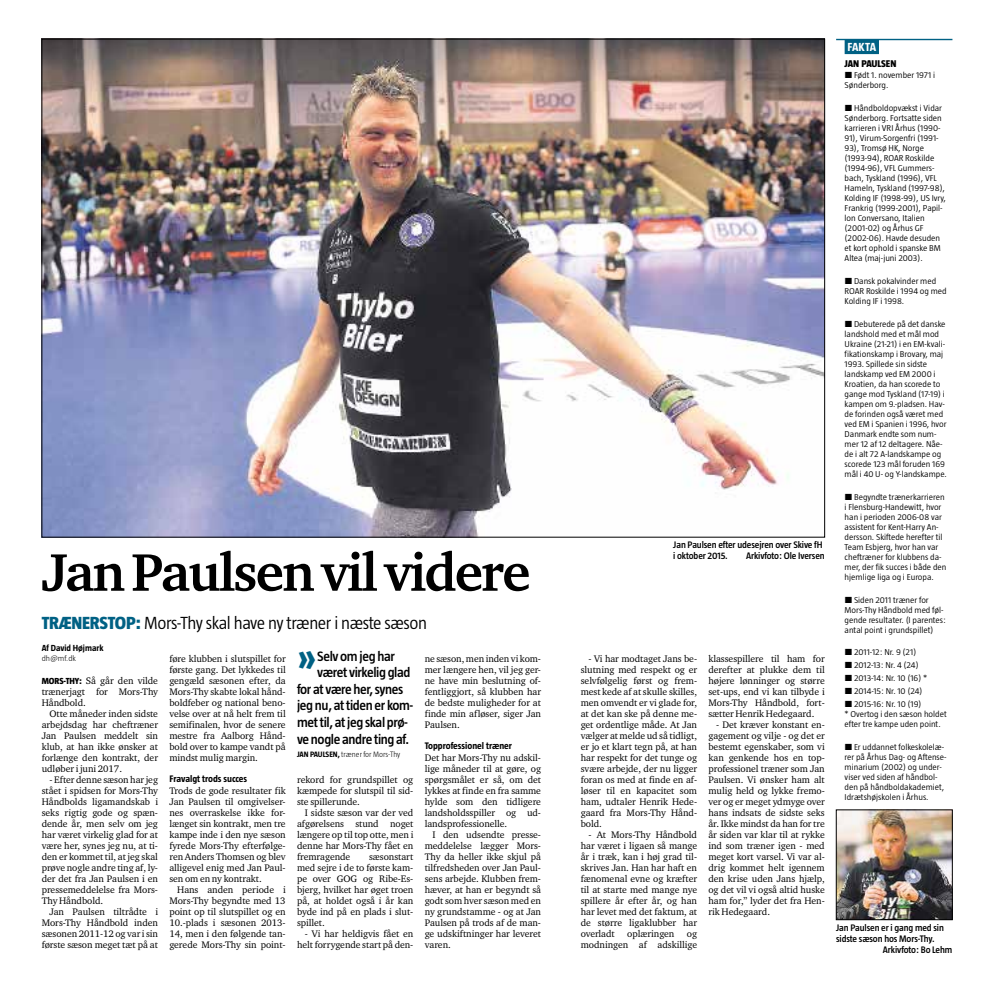
<style>
.page{position:relative;width:993px;height:993px;background:#fff}
.page>*{position:absolute;margin:0;border:0;box-sizing:border-box;transform-origin:0 0}
.t1{font:700 54px "Charter ITC Std";letter-spacing:-.035em;color:#000}
.t2{font:800 36.3px "Taz";color:#006184;scale:.91 1}
.t3{font:300 18px "Taz";letter-spacing:-.025em;color:#000}
.t4{font:600 14px "Taz";letter-spacing:-.025em;color:#000}
.t5{font:700 12px "Taz";letter-spacing:-.01em;color:#fff}
.t6{font:800 10px "Taz";letter-spacing:-.005em;color:#000}
.t7{font:9.7px/11px "Charter ITC Std";letter-spacing:-.005em;color:#000;text-align:justify}
.t8{font:600 9.7px/11px "Taz";letter-spacing:-.01em;color:#000}
.t9{font:700 9.7px "Taz";color:#000}
.t10{font:700 9px "Taz";color:#000}
.t11{font:300 8.7px/10px "Taz";color:#000;scale:1.06 1}
.t12{font:300 8px "Taz";color:#000}
.t13{font:300 8px "Taz";color:#000;scale:1.06 1}
.s1{font-weight:800;color:#006184}
.s2{font-family:"Taz";font-weight:800;font-size:9px}
.s3{font-weight:700}
.s4{font-family:"NM Interstate"}
</style>
<div class="page">
<hr style="left:835px;top:39px;width:117px;height:1px;background:#006184">
<div style="left:844px;top:39px;width:34px;height:15px;background:#006184"></div>
<img style="left:44px;top:41px;width:778px;height:494px">
<img style="left:837px;top:811px;width:113px;height:106px">
<div style="left:835px;top:809px;width:117px;height:110px;border:1px solid #000"></div>
<h1 class="t1" style="left:42px;top:538px;width:490px">Jan Paulsen vil videre</h1>
<h3 class="t3" style="left:42px;top:612px;width:386px"><span class="s1">TRÆNERSTOP:</span> Mors-Thy skal have ny træner i næste sæson</h3>
<p class="t10" style="left:42px;top:642px;width:63px">Af David Højmark</p>
<p class="t13" style="left:42px;top:653px;width:34px">dh@mf.dk</p>
<p class="t7" style="left:42px;top:675px;width:118px"><span class="s2">MORS-THY:</span> Så går den vilde trænerjagt for Mors-Thy Håndbold.</p>
<p class="t7" style="left:42px;top:708px;width:118px;text-indent:8px">Otte måneder inden sidste arbejdsdag har cheftræner Jan Paulsen meddelt sin klub, at han ikke ønsker at forlænge den kontrakt, der udløber i juni 2017.</p>
<p class="t7" style="left:42px;top:774px;width:118px;text-indent:8px">- Efter denne sæson har jeg stået i spidsen for Mors-Thy Håndbolds ligamandskab i seks rigtig gode og spæn&shy;dende år, men selv om jeg har været virkelig glad for at være her, synes jeg nu, at ti&shy;den er kommet til, at jeg skal prøve nogle andre ting af, ly&shy;der det fra Jan Paulsen i en pressemeddelelse fra Mors-Thy Håndbold.</p>
<p class="t7" style="left:42px;top:906px;width:118px;text-indent:8px">Jan Paulsen tiltrådte i Mors-Thy Håndbold inden sæsonen 2011-12 og var i sin første sæson meget tæt på at</p>
<p class="t7" style="left:169px;top:652px;width:118px">føre klubben i slutspillet for første gang. Det lykkedes til gengæld sæsonen efter, da Mors-Thy skabte lokal hånd&shy;boldfeber og national beno&shy;velse over at nå helt frem til semifinalen, hvor de senere mestre fra Aalborg Hånd&shy;bold over to kampe vandt på mindst mulig margin.</p>
<p class="t9" style="left:169px;top:773px;width:79px">Fravalgt trods succes</p>
<p class="t7" style="left:169px;top:785px;width:118px">Trods de gode resultater fik Jan Paulsen til omgivelser&shy;nes overraskelse ikke for&shy;længet sin kontrakt, men tre kampe inde i den nye sæson fyrede Mors-Thy efterfølge&shy;ren Anders Thomsen og blev alligevel enig med Jan Paul&shy;sen om en ny kontrakt.</p>
<p class="t7" style="left:169px;top:884px;width:118px;text-indent:8px">Hans anden periode i Mors-Thy begyndte med 13 point op til slutspillet og en 10.-plads i sæsonen 2013- 14, men i den følgende tan&shy;gerede Mors-Thy sin point-</p>
<h2 class="t2" style="left:297px;top:637px;width:22px">»</h2>
<h3 class="t4" style="left:317px;top:648px;width:79px">Selv om jeg har</h3>
<h3 class="t4" style="left:317px;top:664px;width:95px">været virkelig glad</h3>
<h3 class="t4" style="left:297px;top:681px;width:108px">for at være her, synes</h3>
<h3 class="t4" style="left:297px;top:697px;width:118px">jeg nu, at tiden er kom-</h3>
<h3 class="t4" style="left:297px;top:714px;width:112px">met til, at jeg skal prø-</h3>
<h3 class="t4" style="left:297px;top:730px;width:114px">ve nogle andre ting af.</h3>
<p class="t12" style="left:297px;top:749px;width:105px"><span class="s3">JAN PAULSEN,</span> træner for Mors-Thy</p>
<p class="t7" style="left:297px;top:774px;width:118px">rekord for grundspillet og kæmpede for slutspil til sid&shy;ste spillerunde.</p>
<p class="t7" style="left:297px;top:807px;width:118px;text-indent:8px">I sidste sæson var der ved afgørelsens stund noget længere op til top otte, men i denne har Mors-Thy fået en fremragende</p>
<p class="t7" style="left:297px;top:851px;width:118px;text-indent:72px">sæsonstart med sejre i de to første kam&shy;pe over GOG og Ribe-Es&shy;bjerg, hvilket har øget troen på, at holdet også i år kan byde ind på en plads i slut&shy;spillet.</p>
<p class="t7" style="left:297px;top:928px;width:118px;text-align:right">- Vi har heldigvis fået en helt forrygende start på den-</p>
<p class="t7" style="left:424px;top:653px;width:118px">ne sæson, men inden vi kom&shy;mer længere hen, vil jeg ger&shy;ne have min beslutning of&shy;fentliggjort, så klubben har de bedste muligheder for at finde min afløser, siger Jan Paulsen.</p>
<p class="t9" style="left:424px;top:740px;width:89px">Topprofessionel træner</p>
<p class="t7" style="left:424px;top:752px;width:118px">Det har Mors-Thy nu adskil&shy;lige måneder til at gøre, og spørgsmålet er så, om det lykkes at finde en fra samme hylde som den tidligere landsholdsspiller og ud&shy;landsprofessionelle.</p>
<p class="t7" style="left:424px;top:829px;width:118px;text-indent:8px">I den udsendte presse&shy;meddelelse lægger Mors-Thy da heller ikke skjul på tilfredsheden over Jan Paul&shy;sens arbejde. Klubben frem&shy;hæver, at han er begyndt så godt som hver sæson med en ny grundstamme - og at Jan Paulsen på trods af de man&shy;ge udskiftninger har leveret varen.</p>
<p class="t8" style="left:673px;top:539px;width:151px">Jan Paulsen efter udesejren over Skive fH i oktober 2015.</p>
<p class="t8" style="left:745px;top:550px;width:80px">Arkivfoto: Ole Iversen</p>
<p class="t7" style="left:580px;top:653px;width:118px;text-indent:8px">- Vi har modtaget Jans be&shy;slutning med respekt og er selvfølgelig først og frem&shy;mest kede af at skulle skilles, men omvendt er vi glade for, at det kan ske på denne me&shy;get ordentlige måde. At Jan vælger at melde ud så tidligt, er jo et klart tegn på, at han har respekt for det tunge og svære arbejde, der nu ligger foran os med at finde en af&shy;løser til en kapacitet som ham, udtaler Henrik Hede&shy;gaard fra Mors-Thy Hånd&shy;bold.</p>
<p class="t7" style="left:580px;top:829px;width:118px;text-indent:8px">- At Mors-Thy Håndbold har været i ligaen så mange år i træk, kan i høj grad til&shy;skrives Jan. Han har haft en fænomenal evne og kræfter til at starte med mange nye spillere år efter år, og han har levet med det faktum, at de større ligaklubber har overladt</p>
<p class="t7" style="left:627px;top:928px;width:49px">oplæringen</p>
<p class="t7" style="left:580px;top:928px;width:118px;text-align:right">og<br>modningen af adskillige</p>
<p class="t7" style="left:708px;top:652px;width:118px">klassespillere til ham for derefter at plukke dem til højere lønninger og større set-ups, end vi kan tilbyde i Mors-Thy Håndbold, fort&shy;sætter Henrik Hedegaard.</p>
<p class="t7" style="left:708px;top:719px;width:118px;text-indent:8px">- Det kræver konstant en&shy;gagement og vilje - og det er bestemt egenskaber, som vi kan genkende hos en top&shy;professionel træner som Jan Paulsen. Vi ønsker ham alt mulig held og lykke fremo&shy;ver og er meget ydmyge over hans indsats de sidste seks år. Ikke mindst da han for tre år siden var klar til at rykke ind som træner igen - med meget kort varsel. Vi var al&shy;drig kommet helt igennem den krise uden Jans hjælp, og det vil vi også altid huske ham for,” lyder det fra Hen&shy;rik Hedegaard.</p>
<p class="t5" style="left:847px;top:40px;width:30px">FAKTA</p>
<p class="t6" style="left:844px;top:58px;width:53px">JAN PAULSEN</p>
<p class="t11" style="left:844px;top:70px;width:87px"><span class="s4">{</span>Født 1. november 1971 i<br>Sønderborg.</p>
<p class="t11" style="left:844px;top:103px;width:97px"><span class="s4">{</span>Håndboldopvækst i Vidar<br>Sønderborg. Fortsatte siden karrieren i VRI Århus (1990-<br>91), Virum-Sorgenfri (1991-<br>93), Tromsø HK, Norge (1993-94), ROAR Roskilde (1994-96), VFL Gummers&shy;bach, Tyskland (1996), VFL<br>Hameln, Tyskland (1997-98),<br>Kolding IF (1998-99), US Ivry,<br>Frankrig (1999-2001), Papil&shy;lon Conversano, Italien (2001-02) og Århus GF (2002-06). Havde desuden et kort ophold i spanske BM<br>Altea (maj-juni 2003).</p>
<p class="t11" style="left:844px;top:275px;width:98px"><span class="s4">{</span>Dansk pokalvinder med<br>ROAR Roskilde i 1994 og med<br>Kolding IF i 1998.</p>
<p class="t11" style="left:844px;top:318px;width:98px"><span class="s4">{</span>Debuterede på det danske landshold med et mål mod<br>Ukraine (21-21) i en EM-kvali&shy;fikationskamp i Brovary, maj<br>1993. Spillede sin sidste landskamp ved EM 2000 i<br>Kroatien, da han scorede to gange mod Tyskland (17-19) i kampen om 9.-pladsen. Hav&shy;de forinden også været med ved EM i Spanien i 1996, hvor<br>Danmark endte som num&shy;mer 12 af 12 deltagere. Nåe&shy;de i alt 72 A-landskampe og scorede 123 mål foruden 169 mål i 40 U- og Y-landskampe.</p>
<p class="t11" style="left:844px;top:491px;width:97px"><span class="s4">{</span>Begyndte trænerkarrieren i Flensburg-Handewitt, hvor han i perioden 2006-08 var assistent for Kent-Harry An&shy;dersson. Skiftede herefter til<br>Team Esbjerg, hvor han var cheftræner for klubbens da&shy;mer, der fik succes i både den hjemlige liga og i Europa.</p>
<p class="t11" style="left:844px;top:594px;width:97px"><span class="s4">{</span>Siden 2011 træner for<br>Mors-Thy Håndbold med føl&shy;gende resultater. (I parentes: antal point i grundspillet)</p>
<p class="t11" style="left:844px;top:645px;width:79px;line-height:12.8px"><span class="s4">{</span>2011-12: Nr. 9 (21) <span class="s4">{</span>2012-13: Nr. 4 (24) <span class="s4">{</span>2013-14: Nr. 10 (16) * <span class="s4">{</span>2014-15: Nr. 10 (24) <span class="s4">{</span>2015-16: Nr. 10 (19)</p>
<p class="t11" style="left:844px;top:708px;width:98px">* Overtog i den sæson holdet efter tre kampe uden point.</p>
<p class="t11" style="left:844px;top:741px;width:98px"><span class="s4">{</span>Er uddannet folkeskolelæ&shy;rer på Århus Dag- og Aftense&shy;minarium (2002) og under&shy;viser ved siden af håndbol&shy;den på håndboldakademiet,<br>Idrætshøjskolen i Århus.</p>
<p class="t8" style="left:835px;top:921px;width:109px">Jan Paulsen er i gang med sin</p>
<p class="t8" style="left:835px;top:932px;width:100px">sidste sæson hos Mors-Thy.</p>
<p class="t8" style="left:882px;top:943px;width:71px">Arkivfoto: Bo Lehm</p>
</div>
